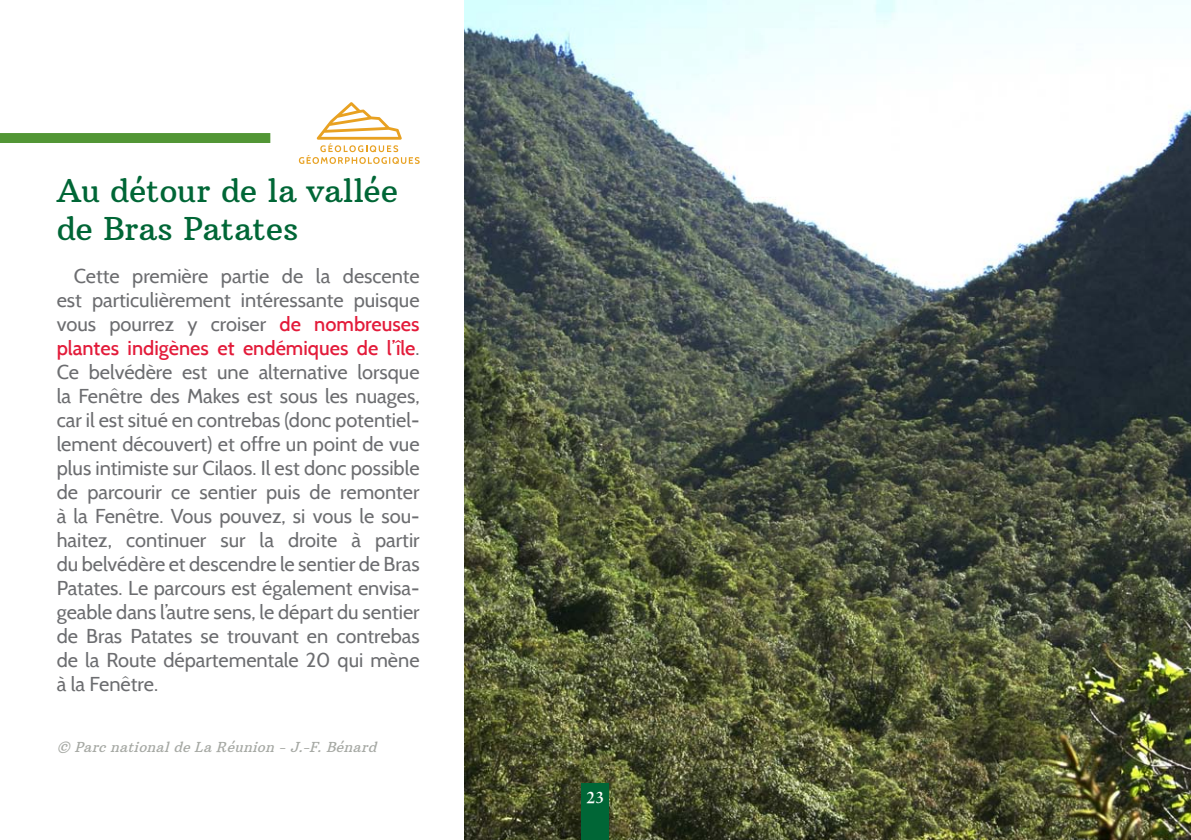
<style>
.page{position:relative;width:1191px;height:840px;background:#fff}
.page>*{position:absolute;margin:0;border:0;box-sizing:border-box;transform-origin:0 0}
.Titre{font:32px/38.4px "Arbutus Slab";color:#006636}
.Body{font:20px/24px "Cabin";color:#6c6d70;text-align:justify}
.t1{font:700 16px "Sabon";color:#fff}
.Crédits_photo{font:italic 14px "Arbutus Slab";color:#a6a9a4}
.s1{font-weight:500;color:#e31b3a}
</style>
<div class="page">
<img style="left:464px;top:0;width:727px;height:839px">
<div style="left:0;top:133px;width:270px;height:10px;background:#529635"></div>
<svg style="left:299px;top:102px;width:121px;height:62px"></svg>
<div style="left:582px;top:782px;width:27px;height:57px;background:#006636"></div>
<p class="Titre" style="left:57px;top:171px;width:343px">Au détour de la vallée de Bras Patates</p>
<p class="Body" style="left:57px;top:264px;width:364px;text-indent:17px">Cette première partie de la descente est particulièrement intéressante puisque vous pourrez y croiser <span class="s1">de nombreuses plantes indigènes et endémiques de l’île</span>.<br>Ce belvédère est une alternative lorsque la Fenêtre des Makes est sous les nuages, car il est situé en contrebas (donc potentiel&shy;lement découvert) et offre un point de vue plus intimiste sur Cilaos. Il est donc possible de parcourir ce sentier puis de remonter à la Fenêtre. Vous pouvez, si vous le sou&shy;haitez, continuer sur la droite à partir du belvédère et descendre le sentier de Bras Patates. Le parcours est également envisa&shy;geable dans l’autre sens, le départ du sentier de Bras Patates se trouvant en contrebas de la Route départementale 20 qui mène à la Fenêtre.</p>
<p class="Crédits_photo" style="left:57px;top:737px;width:325px">© ParcnationaldeLaRéunion -J.-F.Bénard</p>
<p class="t1" style="left:586px;top:787px;width:19px">23</p>
</div>
